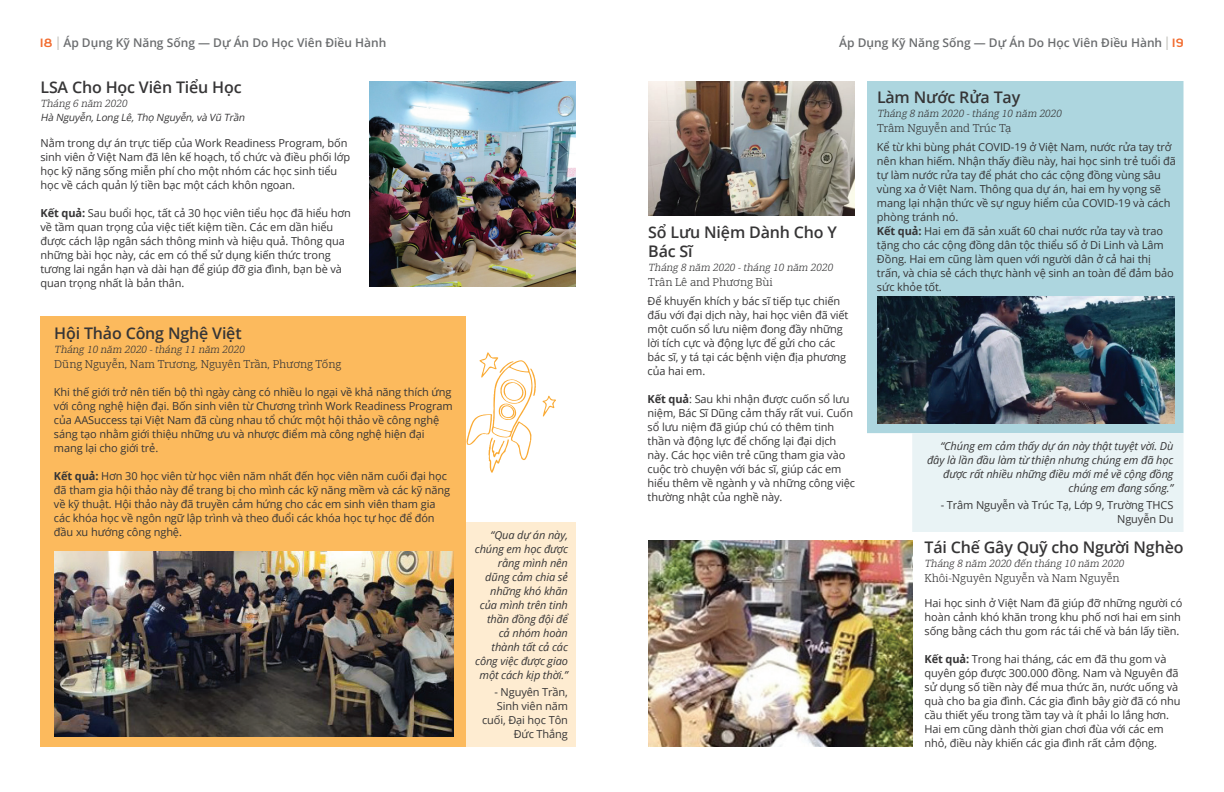
<style>
.page{position:relative;width:1224px;height:792px;background:#fff}
.page>*{position:absolute;margin:0;border:0;box-sizing:border-box;transform-origin:0 0}
.t1{font:600 16px/19.2px "Open Sans";letter-spacing:-.01em;color:#363536}
.t2{font:600 12px "Open Sans";color:#6b6d6f}
.t3{font:11px/14px "Open Sans";letter-spacing:-.01em;color:#363536}
.t4{font:italic 11px/14px "Open Sans";letter-spacing:-.01em;color:#363536;text-align:right}
.t5{font:11px "Open Serif";letter-spacing:-.01em;color:#363536}
.t6{font:italic 10px "Open Serif";color:#363536}
.t7{font:italic 10px "Open Sans";color:#363536}
.s1{font-family:"GRATYSANS Regular";font-weight:400;color:#f26c2f}
.s2{font-family:"GRATYSANS Regular";font-weight:400;font-size:19.2px;color:#bab8b3}
.s3{font-weight:700}
</style>
<div class="page">
<div style="left:466px;top:522px;width:110px;height:225px;background:#feecd1"></div>
<div style="left:867px;top:81px;width:317px;height:352px;background:#add6df"></div>
<div style="left:40px;top:317px;width:426px;height:430px;background:#fcba5d"></div>
<img style="left:877px;top:297px;width:298px;height:126px">
<img style="left:54px;top:551px;width:400px;height:186px">
<img style="left:369px;top:81px;width:207px;height:206px">
<img style="left:648px;top:81px;width:207px;height:134px">
<img style="left:648px;top:541px;width:264px;height:206px">
<div style="left:912px;top:433px;width:272px;height:99px;background:#e9f3f5"></div>
<svg style="left:542px;top:396px;width:14px;height:21px"></svg>
<svg style="left:466px;top:352px;width:70px;height:121px"></svg>
<p class="t2" style="left:40px;top:34px;width:348px"><span class="s1">18</span> <span class="s2">|</span> Áp Dụng Kỹ Năng Sống — Dự Án Do Học Viên Điều Hành</p>
<h1 class="t1" style="left:40px;top:78px;width:203px">LSA Cho Học Viên Tiểu Học</h1>
<p class="t6" style="left:40px;top:97px;width:91px">Tháng 6 năm 2020</p>
<p class="t7" style="left:41px;top:111px;width:208px">Hà Nguyễn,Long Lê,Thọ Nguyễn,và Vũ Trần</p>
<p class="t3" style="left:40px;top:135px;width:311px">Nằm trong dự án trực tiếp của Work Readiness Program, bốn sinh viên ở Việt Nam đã lên kế hoạch, tổ chức và điều phối lớp học kỹ năng sống miễn phí cho một nhóm các học sinh tiểu học về cách quản lý tiền bạc một cách khôn ngoan.</p>
<p class="t3" style="left:40px;top:205px;width:312px"><span class="s3">Kết quả:</span> Sau buổi học, tất cả 30 học viên tiểu học đã hiểu hơn về tầm quan trọng của việc tiết kiệm tiền. Các em dần hiểu được cách lập ngân sách thông minh và hiệu quả. Thông qua những bài học này, các em có thể sử dụng kiến thức trong tương lai ngắn hạn và dài hạn để giúp đỡ gia đình, bạn bè và quan trọng nhất là bản thân.</p>
<h1 class="t1" style="left:54px;top:323px;width:189px">Hội Thảo Công Nghệ Việt</h1>
<p class="t6" style="left:54px;top:343px;width:194px">Tháng 10 năm 2020 -tháng 11 năm 2020</p>
<p class="t5" style="left:54px;top:357px;width:288px">Dũng Nguyễn, Nam Trương, Nguyên Trần, Phương Tống</p>
<p class="t3" style="left:54px;top:385px;width:400px">Khi thế giới trở nên tiến bộ thì ngày càng có nhiều lo ngại về khả năng thích ứng với công nghệ hiện đại. Bốn sinh viên từ Chương trình Work Readiness Program của AASuccess tại Việt Nam đã cùng nhau tổ chức một hội thảo về công nghệ sáng tạo nhằm giới thiệu những ưu và nhược điểm mà công nghệ hiện đại mang lại cho giới trẻ.</p>
<p class="t3" style="left:54px;top:469px;width:398px"><span class="s3">Kết quả:</span> Hơn 30 học viên từ học viên năm nhất đến học viên năm cuối đại học đã tham gia hội thảo này để trang bị cho mình các kỹ năng mềm và các kỹ năng về kỹ thuật. Hội thảo này đã truyền cảm hứng cho các em sinh viên tham gia các khóa học về ngôn ngữ lập trình và theo đuổi các khóa học tự học để đón đầu xu hướng công nghệ.</p>
<p class="t4" style="left:475px;top:527px;width:95px">“Qua dự án này, chúng em học được rằng mình nên dũng cảm chia sẻ những khó khăn của mình trên tinh thần đồng đội để cả nhóm hoàn thành tất cả các công việc được giao một cách kịp thời.”</p>
<p class="t3" style="left:482px;top:684px;width:87px;text-align:right">- Nguyên Trần,<br>Sinh viên năm cuối, Đại học Tôn<br>Đức Thắng</p>
<p class="t2" style="left:839px;top:34px;width:346px">Áp Dụng Kỹ Năng Sống — Dự Án Do Học Viên Điều Hành <span class="s2">|</span> <span class="s1">19</span></p>
<h1 class="t1" style="left:648px;top:222px;width:190px">Sổ Lưu Niệm Dành Cho Y<br>Bác Sĩ</h1>
<p class="t6" style="left:648px;top:260px;width:188px">Tháng 8 năm 2020 -tháng 10 năm 2020</p>
<p class="t5" style="left:648px;top:274px;width:126px">Trân Lê and Phương Bùi</p>
<p class="t3" style="left:648px;top:294px;width:202px">Để khuyến khích y bác sĩ tiếp tục chiến đấu với đại dịch này, hai học viên đã viết một cuốn sổ lưu niệm đong đầy những lời tích cực và động lực để gửi cho các bác sĩ, y tá tại các bệnh viện địa phương của hai em.</p>
<p class="t3" style="left:648px;top:392px;width:209px"><span class="s3">Kết quả</span>: Sau khi nhận được cuốn sổ lưu niệm, Bác Sĩ Dũng cảm thấy rất vui. Cuốn sổ lưu niệm đã giúp chú có thêm tinh thần và động lực để chống lại đại dịch này. Các học viên trẻ cũng tham gia vào cuộc trò chuyện với bác sĩ, giúp các em hiểu thêm về ngành y và những công việc thường nhật của nghề này.</p>
<h1 class="t1" style="left:877px;top:88px;width:145px">Làm Nước Rửa Tay</h1>
<p class="t6" style="left:877px;top:107px;width:188px">Tháng 8 năm 2020 -tháng 10 năm 2020</p>
<p class="t5" style="left:877px;top:121px;width:136px">Trâm Nguyễn and Trúc Tạ</p>
<p class="t3" style="left:877px;top:140px;width:300px">Kể từ khi bùng phát COVID-19 ở Việt Nam, nước rửa tay trở nên khan hiếm. Nhận thấy điều này, hai học sinh trẻ tuổi đã tự làm nước rửa tay để phát cho các cộng đồng vùng sâu vùng xa ở Việt Nam. Thông qua dự án, hai em hy vọng sẽ mang lại nhận thức về sự nguy hiểm của COVID-19 và cách phòng tránh nó.<br><span class="s3">Kết quả:</span> Hai em đã sản xuất 60 chai nước rửa tay và trao tặng cho các cộng đồng dân tộc thiểu số ở Di Linh và Lâm Đồng. Hai em cũng làm quen với người dân ở cả hai thị trấn, và chia sẻ cách thực hành vệ sinh an toàn để đảm bảo sức khỏe tốt.</p>
<p class="t4" style="left:927px;top:438px;width:248px">“Chúng em cảm thấy dự án này thật tuyệt vời. Dù đây là lần đầu làm từ thiện nhưng chúng em đã học được rất nhiều những điều mới mẻ về cộng đồng chúng em đang sống.”</p>
<p class="t3" style="left:941px;top:497px;width:234px;text-align:right">- Trâm Nguyễn và Trúc Tạ, Lớp 9, Trường THCS<br>Nguyễn Du</p>
<h1 class="t1" style="left:925px;top:537px;width:260px">Tái Chế Gây Quỹ cho Người Nghèo</h1>
<p class="t6" style="left:925px;top:557px;width:203px">Tháng 8 năm 2020 đến tháng 10 năm 2020</p>
<p class="t5" style="left:925px;top:571px;width:197px">Khôi-Nguyên Nguyễn và Nam Nguyễn</p>
<p class="t3" style="left:925px;top:596px;width:259px">Hai học sinh ở Việt Nam đã giúp đỡ những người có hoàn cảnh khó khăn trong khu phố nơi hai em sinh sống bằng cách thu gom rác tái chế và bán lấy tiền.</p>
<p class="t3" style="left:925px;top:652px;width:257px"><span class="s3">Kết quả:</span> Trong hai tháng, các em đã thu gom và quyên góp được 300.000 đồng. Nam và Nguyên đã sử dụng số tiền này để mua thức ăn, nước uống và quà cho ba gia đình. Các gia đình bây giờ đã có nhu cầu thiết yếu trong tầm tay và ít phải lo lắng hơn.<br>Hai em cũng dành thời gian chơi đùa với các em nhỏ, điều này khiến các gia đình rất cảm động.</p>
</div>
